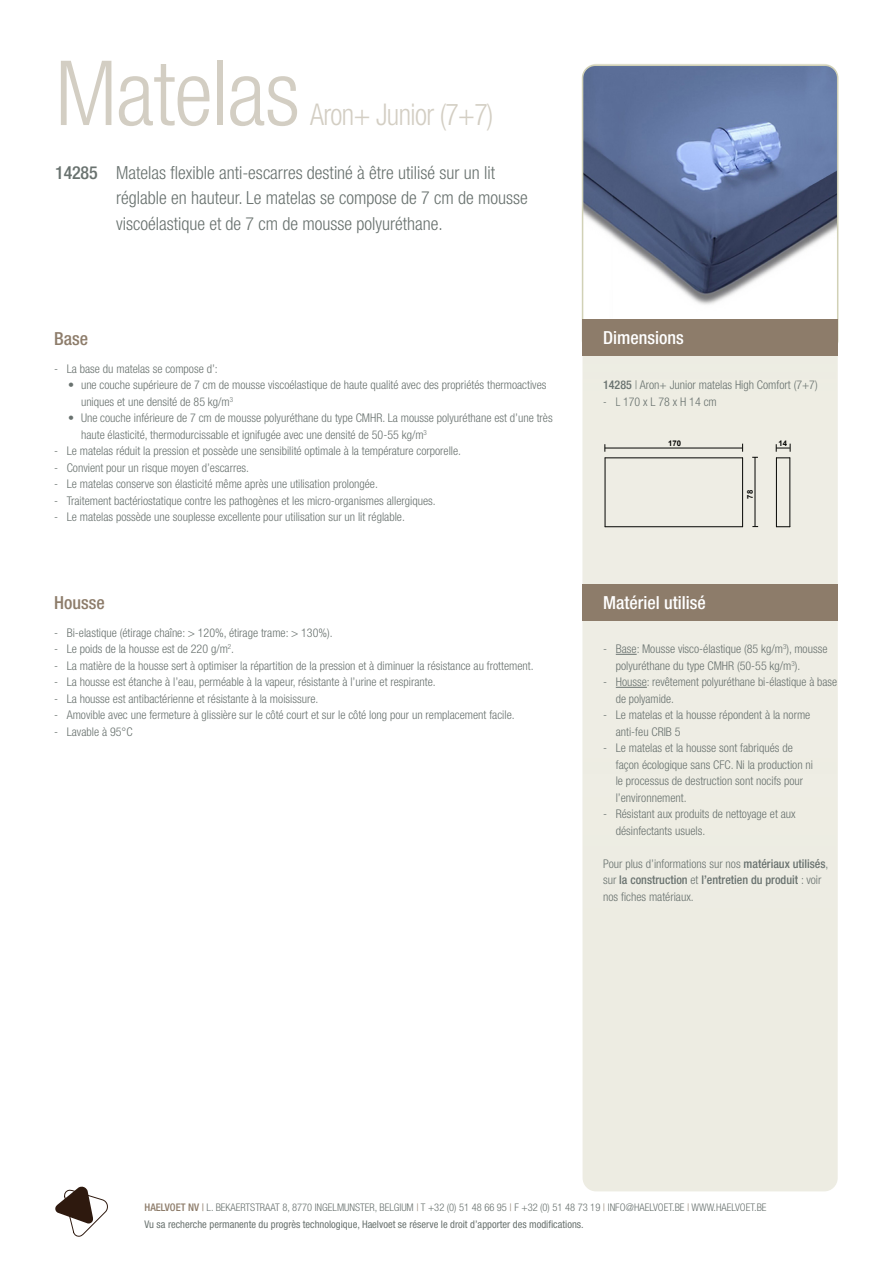
<style>
.page{position:relative;width:893px;height:1263px;background:#fff}
.page>*{position:absolute;margin:0;border:0;box-sizing:border-box;transform-origin:0 0}
.Titel{font:300 condensed 90px "Helvetica Neue LT Std";letter-spacing:-.01em;color:#d3cec3}
.Titel-2{font:300 condensed 30px "Helvetica Neue LT Std";letter-spacing:-.02em;color:#d3cec3;scale:.93 1}
.Tekst_onder_titel{font:300 condensed 18px/25.5px "Helvetica Neue LT Std";color:#69726f}
.Subtitels{font:500 condensed 18px "Helvetica Neue LT Std";color:#fff}
.Subtitels-2{font:500 condensed 18px "Helvetica Neue LT Std";color:#8d7c6a}
.Titel-3{font:500 condensed 18px "Helvetica Neue LT Std";letter-spacing:-.01em;color:#69726f}
.Algemene_beschrijvin{font:300 condensed 12px/16.5px "Helvetica Neue LT Std";color:#69726f}
.Algemene_beschrijvin-2{font:300 condensed 12px "Helvetica Neue LT Std";color:#69726f;scale:.9 1}
.t1{font:300 condensed 10.5px "Helvetica Neue LT Std";color:#69726f}
.t2{font:condensed 10.5px "Helvetica Neue LT Std";color:#69726f}
.t3{font:700 7.8px "Arial";color:#040503}
.s1{font-weight:500}
.s2{font-weight:500;color:#8d7c6a}
.s3{font-weight:400;color:#8d7c6a}
.s4{color:#8d7c6a}
</style>
<div class="page">
<div style="left:583px;top:214px;width:254px;height:977px;background:#edece2;border-radius:13px"></div>
<div style="left:583px;top:584px;width:255px;height:37px;background:#8d7c6a"></div>
<svg style="left:55px;top:1187px;width:53px;height:49px"></svg>
<img style="left:583px;top:65px;width:255px;height:253px">
<div style="left:582px;top:65px;width:256px;height:289px;border:2px solid #d1d1b6;border-radius:13px"></div>
<div style="left:583px;top:320px;width:255px;height:36px;background:#8d7c6a"></div>
<hr style="left:605px;top:458px;width:1px;height:69px;background:#040503">
<hr style="left:605px;top:458px;width:138px;height:1px;background:#040503">
<hr style="left:742px;top:458px;width:1px;height:69px;background:#040503">
<hr style="left:605px;top:526px;width:138px;height:1px;background:#040503">
<hr style="left:776px;top:458px;width:1px;height:69px;background:#040503">
<svg style="left:776px;top:458px;width:14px;height:1px"></svg>
<hr style="left:790px;top:458px;width:1px;height:69px;background:#040503">
<svg style="left:777px;top:526px;width:13px;height:1px"></svg>
<hr style="left:755px;top:457px;width:1px;height:69px;background:#040503">
<hr style="left:605px;top:448px;width:137px;height:1px;background:#040503">
<svg style="left:776px;top:444px;width:15px;height:8px"></svg>
<svg style="left:616px;top:654px;width:21px;height:1px"></svg>
<hr style="left:616px;top:687px;width:31px;height:1px;background:#69726f">
<p class="Titel" style="left:55px;top:42px;width:246px">Matelas</p>
<p class="Titel-2" style="left:310px;top:97px;width:199px">Aron+ Junior (7+7)</p>
<p class="Tekst_onder_titel" style="left:116px;top:159px;width:413px">Matelas flexible anti-escarres destiné à être utilisé sur un lit réglable en hauteur. Le matelas se compose de 7 cm de mousse viscoélastique et de 7 cm de mousse polyuréthane.</p>
<p class="Titel-3" style="left:55px;top:162px;width:44px">14285</p>
<p class="Subtitels-2" style="left:54px;top:327px;width:36px">Base</p>
<p class="Algemene_beschrijvin" style="left:54px;top:360px;width:165px">- La base du matelas se compose d’:</p>
<p class="Algemene_beschrijvin" style="left:81px;top:376px;width:467px;text-indent:-13px">• une couche supérieure de 7 cm de mousse viscoélastique de haute qualité avec des propriétés thermoactives uniques et une densité de 85 kg/m<sup>3</sup></p>
<p class="Algemene_beschrijvin" style="left:81px;top:409px;width:473px;text-indent:-13px">• Une couche inférieure de 7 cm de mousse polyuréthane du type CMHR. La mousse polyuréthane est d’une très haute élasticité, thermodurcissable et ignifugée avec une densité de 50-55 kg/m<sup>3</sup></p>
<p class="Algemene_beschrijvin" style="left:54px;top:442px;width:409px">- Le matelas réduit la pression et possède une sensibilité optimale à la température corporelle.</p>
<p class="Algemene_beschrijvin" style="left:54px;top:459px;width:197px">- Convient pour un risque moyen d’escarres.</p>
<p class="Algemene_beschrijvin" style="left:54px;top:475px;width:325px">- Le matelas conserve son élasticité même après une utilisation prolongée.</p>
<p class="Algemene_beschrijvin" style="left:54px;top:492px;width:383px">- Traitement bactériostatique contre les pathogènes et les micro-organismes allergiques.</p>
<p class="Algemene_beschrijvin" style="left:54px;top:508px;width:352px">- Le matelas possède une souplesse excellente pour utilisation sur un lit réglable.</p>
<p class="Subtitels-2" style="left:54px;top:592px;width:52px">Housse</p>
<p class="Algemene_beschrijvin" style="left:54px;top:624px;width:280px">- Bi-elastique (étirage chaîne: &gt; 120%, étirage trame: &gt; 130%).</p>
<p class="Algemene_beschrijvin" style="left:54px;top:640px;width:182px">- Le poids de la housse est de 220 g/m<sup>2</sup>.</p>
<p class="Algemene_beschrijvin" style="left:54px;top:657px;width:481px">- La matière de la housse sert à optimiser la répartition de la pression et à diminuer la résistance au frottement.</p>
<p class="Algemene_beschrijvin" style="left:54px;top:673px;width:383px">- La housse est étanche à l’eau, perméable à la vapeur, résistante à l’urine et respirante.</p>
<p class="Algemene_beschrijvin" style="left:54px;top:690px;width:266px">- La housse est antibactérienne et résistante à la moisissure.</p>
<p class="Algemene_beschrijvin" style="left:54px;top:706px;width:462px">- Amovible avec une fermeture à glissière sur le côté court et sur le côté long pour un remplacement facile.</p>
<p class="Algemene_beschrijvin" style="left:54px;top:723px;width:80px">- Lavable à 95°C</p>
<p class="Subtitels" style="left:603px;top:327px;width:82px">Dimensions</p>
<p class="Algemene_beschrijvin" style="left:603px;top:376px;width:216px"><span class="s1">14285</span> | Aron+ Junior matelas High Comfort (7+7)</p>
<p class="Algemene_beschrijvin-2" style="left:603px;top:394px;width:128px">- L 170 x L 78 x H 14 cm</p>
<p class="t3" style="left:668px;top:438px;width:14px">170</p>
<p class="t3" style="left:778px;top:438px;width:10px">14</p>
<p class="t3" style="left:745px;top:498px;width:10px;rotate:-90deg">78</p>
<p class="Subtitels" style="left:603px;top:592px;width:104px">Matériel utilisé</p>
<p class="Algemene_beschrijvin" style="left:616px;top:640px;width:213px;text-indent:-13px">- Base: Mousse visco-élastique (85 kg/m<sup>3</sup>), mousse polyuréthane du type CMHR (50-55 kg/m<sup>3</sup>).</p>
<p class="Algemene_beschrijvin" style="left:616px;top:673px;width:223px;text-indent:-13px">- Housse: revêtement polyuréthane bi-élastique à base de polyamide.</p>
<p class="Algemene_beschrijvin" style="left:616px;top:706px;width:196px;text-indent:-13px">- Le matelas et la housse répondent à la norme anti-feu CRIB 5</p>
<p class="Algemene_beschrijvin" style="left:616px;top:739px;width:199px;text-indent:-13px">- Le matelas et la housse sont fabriqués de façon écologique sans CFC. Ni la production ni le processus de destruction sont nocifs pour l’environnement.</p>
<p class="Algemene_beschrijvin" style="left:616px;top:805px;width:181px;text-indent:-13px">- Résistant aux produits de nettoyage et aux désinfectants usuels.</p>
<p class="Algemene_beschrijvin" style="left:603px;top:855px;width:227px">Pour plus d’informations sur nos <span class="s1">matériaux utilisés</span>, sur <span class="s1">la construction</span> et <span class="s1">l’entretien du produit</span> : voir nos fiches matériaux.</p>
<p class="t1" style="left:145px;top:1201px;width:623px"><span class="s2">HAELVOET NV</span> <span class="s3">|</span> L. BEKAERTSTRAAT 8, 8770 INGELMUNSTER, BELGIUM <span class="s4">|</span> T +32 (0) 51 48 66 95 <span class="s4">|</span> F +32 (0) 51 48 73 19 <span class="s4">|</span> INFO@HAELVOET.BE <span class="s4">|</span> WWW.HAELVOET.BE</p>
<p class="t2" style="left:145px;top:1218px;width:441px">Vu sa recherche permanente du progrès technologique, Haelvoet se réserve le droit d’apporter des modifications.</p>
</div>
